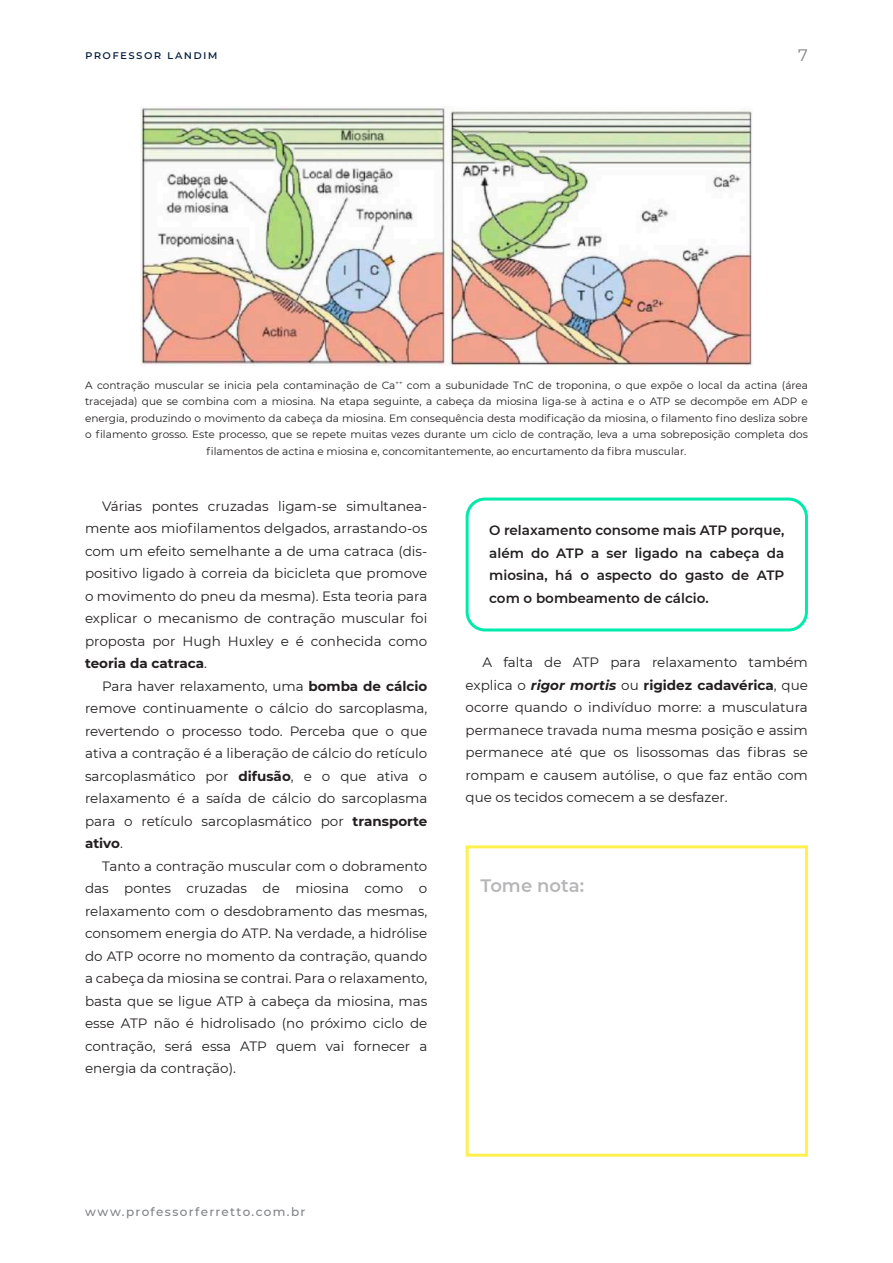
<style>
.page{position:relative;width:893px;height:1263px;background:#fff}
.page>*{position:absolute;margin:0;border:0;box-sizing:border-box;transform-origin:0 0}
.t1{font:600 18px "Montserrat";color:#6c6d70}
.t2{font:16.5px "Montserrat";color:#808285}
.t3{font:13.5px/22.5px "Montserrat";color:#231f20;text-align:justify}
.t4{font:600 13.5px/22.5px "Montserrat";color:#231f20;text-align:justify}
.t5{font:500 12px "Montserrat";letter-spacing:.11em;color:#808285}
.t6{font:500 12px "Montserrat";letter-spacing:.11em;color:#061f3f}
.t7{font:10.5px/16.5px "Montserrat";color:#231f20;text-align:center}
.s1{font-weight:700}
.s2{font-weight:700;font-style:italic}
</style>
<div class="page">
<img style="left:141px;top:106px;width:611px;height:260px">
<div style="left:466px;top:497px;width:342px;height:134px;border:3px solid #00eaac;border-radius:18px"></div>
<div style="left:466px;top:845px;width:342px;height:312px;border:3px solid #fff04e"></div>
<p class="t6" style="left:85px;top:46px;width:134px">professor landim</p>
<p class="t2" style="left:798px;top:44px;width:11px">7</p>
<p class="t7" style="left:85px;top:376px;width:724px">A contração muscular se inicia pela contaminação de Ca<sup>++</sup> com a subunidade TnC de troponina, o que expõe o local da actina (área tracejada) que se combina com a miosina. Na etapa seguinte, a cabeça da miosina liga-se à actina e o ATP se decompõe em ADP e energia, produzindo o movimento da cabeça da miosina. Em consequência desta modificação da miosina, o filamento fino desliza sobre o filamento grosso. Este processo, que se repete muitas vezes durante um ciclo de contração, leva a uma sobreposição completa dos filamentos de actina e miosina e, concomitantemente, ao encurtamento da fibra muscular.</p>
<p class="t3" style="left:85px;top:494px;width:344px;text-indent:17px">Várias pontes cruzadas ligam-se simultanea&shy;mente aos miofilamentos delgados, arrastando-os com um efeito semelhante a de uma catraca (dis&shy;positivo ligado à correia da bicicleta que promove o movimento do pneu da mesma). Esta teoria para explicar o mecanismo de contração muscular foi proposta por Hugh Huxley e é conhecida como <span class="s1">teoria da catraca</span>.</p>
<p class="t3" style="left:85px;top:674px;width:344px;text-indent:17px">Para haver relaxamento, uma <span class="s1">bomba de cálcio </span>remove continuamente o cálcio do sarcoplasma, revertendo o processo todo. Perceba que o que ativa a contração é a liberação de cálcio do retículo sarcoplasmático por <span class="s1">difusão</span>, e o que ativa o relaxamento é a saída de cálcio do sarcoplasma para o retículo sarcoplasmático por <span class="s1">transporte ativo</span>.</p>
<p class="t3" style="left:85px;top:854px;width:344px;text-indent:17px">Tanto a contração muscular com o dobramento das pontes cruzadas de miosina como o relaxamento com o desdobramento das mesmas, consomem energia do ATP. Na verdade, a hidrólise do ATP ocorre no momento da contração, quando a cabeça da miosina se contrai. Para o relaxamento, basta que se ligue ATP à cabeça da miosina, mas esse ATP não é hidrolisado (no próximo ciclo de contração, será essa ATP quem vai fornecer a energia da contração).</p>
<p class="t4" style="left:489px;top:519px;width:297px">O relaxamento consome mais ATP porque, além do ATP a ser ligado na cabeça da miosina, há o aspecto do gasto de ATP com o bombeamento de cálcio.</p>
<p class="t3" style="left:466px;top:650px;width:344px;text-indent:17px">A falta de ATP para relaxamento também explica o <span class="s2">rigor mortis</span> ou <span class="s1">rigidez cadavérica</span>, que ocorre quando o indivíduo morre: a musculatura permanece travada numa mesma posição e assim permanece até que os lisossomas das fibras se rompam e causem autólise, o que faz então com que os tecidos comecem a se desfazer.</p>
<h1 class="t1" style="left:480px;top:872px;width:105px">Tome nota:</h1>
<p class="t5" style="left:85px;top:1203px;width:222px">www.professorferretto.com.br</p>
</div>
